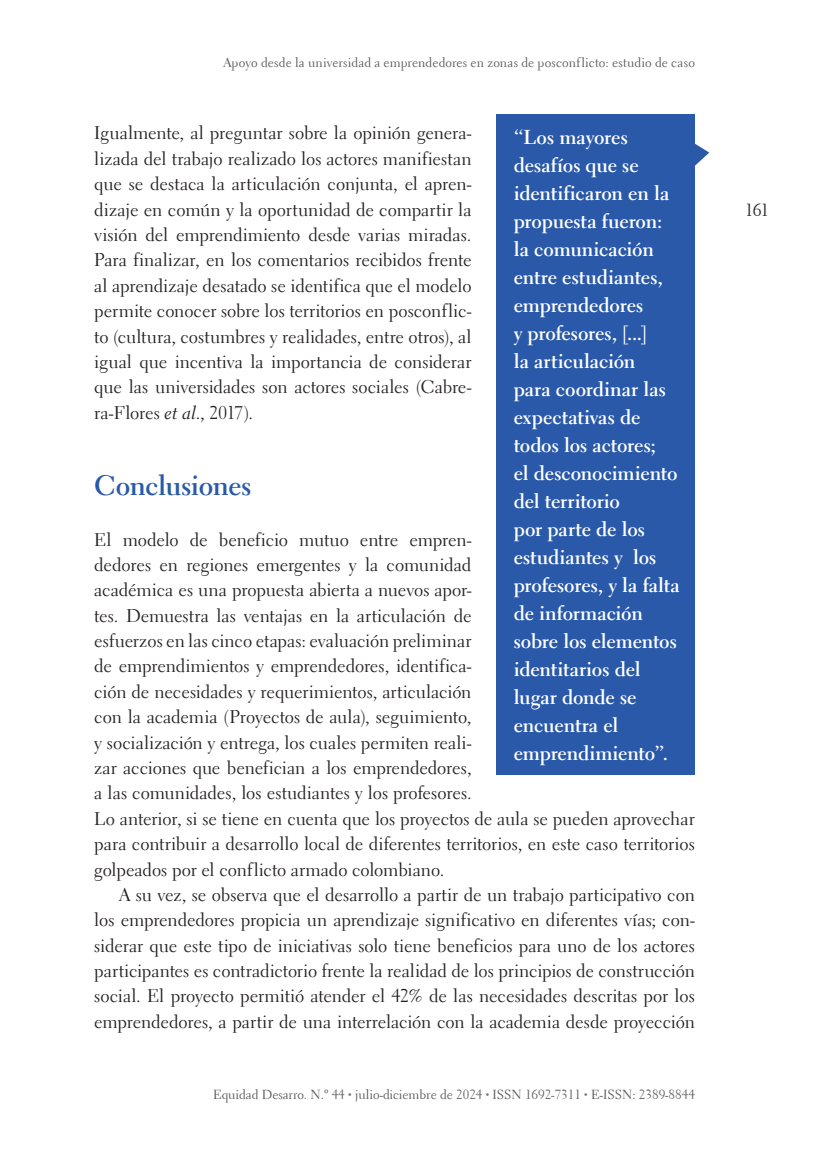
<style>
.page{position:relative;width:819px;height:1166px;background:#fff}
.page>*{position:absolute;margin:0;border:0;box-sizing:border-box;transform-origin:0 0}
.t1{font:700 28px "Electra LT Std";letter-spacing:-.015em;color:#2959a8}
.t2{font:700 20.12px/28px "Electra LT Std";letter-spacing:-.005em;color:#fff}
.t3{font:18.38px/25.4px "Electra LT Std";letter-spacing:-.01em;color:#231f20;text-align:justify}
.t4{font:17.5px "Electra LH";color:#231f20}
.t5{font:13.12px "Electra LH";letter-spacing:.005em;color:#57585a}
.s1{font-family:"Electra LT Std Cursive"}
.s2{font-size:7px;color:#6c6d70}
</style>
<div class="page">
<svg style="left:694px;top:114px;width:15px;height:82px"></svg>
<div style="left:496px;top:114px;width:198px;height:661px;background:#2959a8"></div>
<p class="t5" style="left:223px;top:55px;width:473px">Apoyo desde la universidad a emprendedores en zonas de posconflicto: estudio de caso</p>
<p class="t3" style="left:94px;top:121px;width:379px">Igualmente, al preguntar sobre la opinión genera&shy;lizada del trabajo realizado los actores manifiestan que se destaca la articulación conjunta, el apren&shy;dizaje en común y la oportunidad de compartir la visión del emprendimiento desde varias miradas.<br>Para finalizar, en los comentarios recibidos frente al aprendizaje desatado se identifica que el modelo permite conocer sobre los territorios en posconflic&shy;to (cultura, costumbres y realidades, entre otros), al igual que incentiva la importancia de considerar que las universidades son actores sociales (Cabre&shy;ra-Flores <span class="s1">et al</span>., 2017).</p>
<p class="t2" style="left:513px;top:123px;width:167px">“Los mayores desafíos que se identificaron en la propuesta fueron: la comunicación entre estudiantes, emprendedores<br>y profesores, [...]<br>la articulación<br>para coordinar las expectativas de todos los actores;<br>el desconocimiento del territorio<br>por parte de los estudiantes y los profesores, y la falta de información sobre los elementos identitarios del lugar donde se encuentra el emprendimiento”.</p>
<h1 class="t1" style="left:94px;top:468px;width:159px">Conclusiones</h1>
<p class="t3" style="left:94px;top:527px;width:602px;text-align:left">El modelo de beneficio mutuo entre empren-<br>dedores en regiones emergentes y la comunidad<br>académica es una propuesta abierta a nuevos apor-<br>tes. Demuestra las ventajas en la articulación de<br>esfuerzos en las cinco etapas: evaluación preliminar<br>de emprendimientos y emprendedores, identifica-<br>ción de necesidades y requerimientos, articulación<br>con la academia (Proyectos de aula), seguimiento,<br>y socialización y entrega, los cuales permiten reali-<br>zar acciones que benefician a los emprendedores,<br>a las comunidades, los estudiantes y los profesores.<br>Lo anterior, si se tiene en cuenta que los proyectos de aula se pueden aprovechar para contribuir a desarrollo local de diferentes territorios, en este caso territorios golpeados por el conflicto armado colombiano.</p>
<p class="t3" style="left:94px;top:882px;width:602px;text-indent:25px">A su vez, se observa que el desarrollo a partir de un trabajo participativo con los emprendedores propicia un aprendizaje significativo en diferentes vías; con&shy;siderar que este tipo de iniciativas solo tiene beneficios para uno de los actores participantes es contradictorio frente la realidad de los principios de construcción social. El proyecto permitió atender el 42% de las necesidades descritas por los emprendedores, a partir de una interrelación con la academia desde proyección</p>
<p class="t5" style="left:213px;top:1086px;width:483px">Equidad Desarro. N.º 44 <span class="s2">•</span> julio-diciembre de 2024 <span class="s2">•</span> ISSN 1692-7311 <span class="s2">•</span> E-ISSN: 2389-8844</p>
<p class="t4" style="left:744px;top:199px;width:26px">161</p>
</div>
